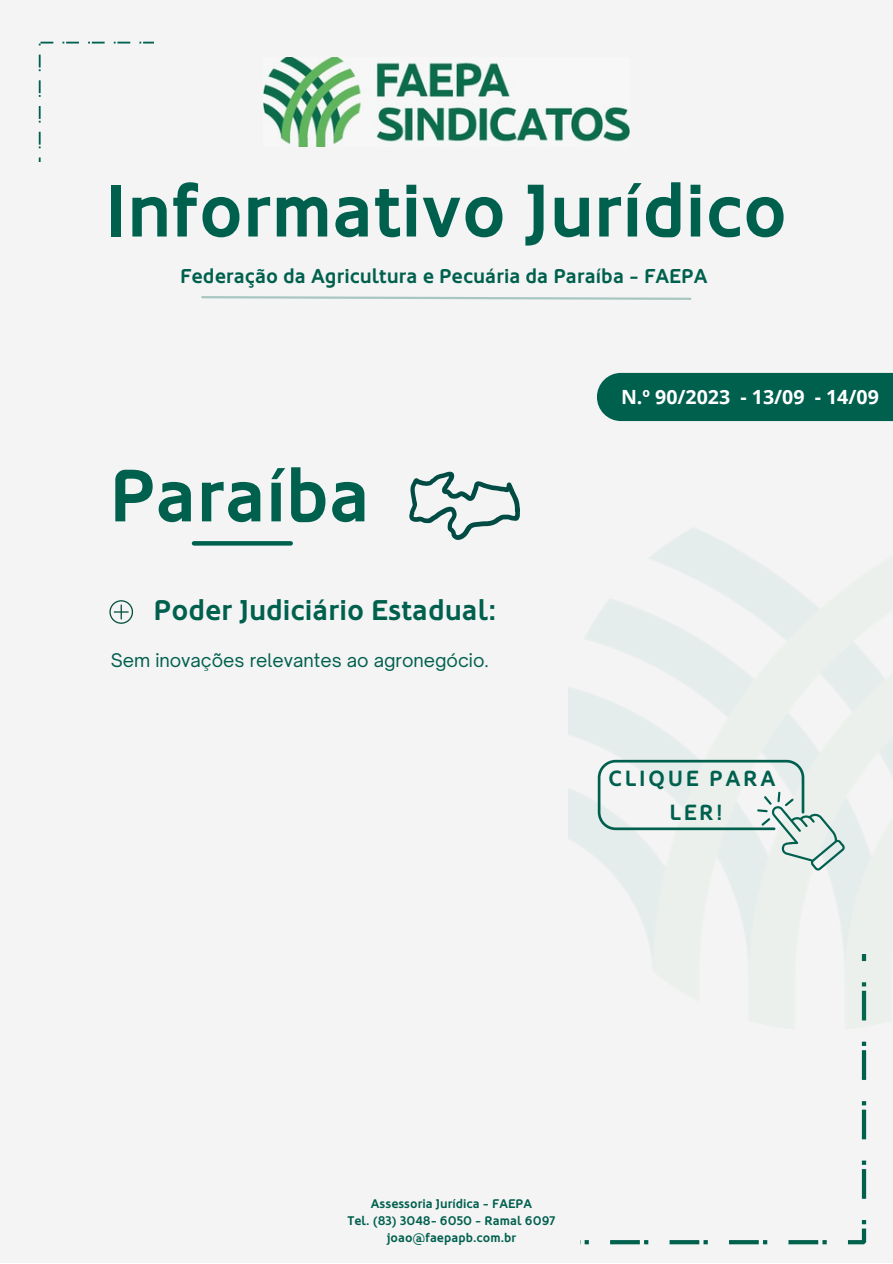
<style>
.page{position:relative;width:893px;height:1264px;background:#fff}
.page>*{position:absolute;margin:0;border:0;box-sizing:border-box;transform-origin:0 0}
.t1{font:700 73.95px "Oblik";color:#00604e}
.t2{font:700 73.8px "Oblik";color:#00604e}
.t3{font:700 28.5px "Oblik";color:#00604e}
.t4{font:700 21.9px "Oblik";letter-spacing:.115em;color:#00604e}
.t5{font:700 19.95px "Oblik";color:#00604e}
.t6{font:700 19.5px "Open Sans";color:#fff}
.t7{font:18px "Open Sauce One";color:#00604e}
.t8{font:700 12.45px "Oblik";color:#00604e}
</style>
<div class="page">
<div style="left:0;top:0;width:892px;height:1262px;background:#f4f4f4"></div>
<svg style="left:194px;top:541px;width:97px;height:4px"></svg>
<svg style="left:409px;top:471px;width:111px;height:69px"></svg>
<svg style="left:584px;top:1041px;width:282px;height:203px"></svg>
<svg style="left:201px;top:296px;width:491px;height:4px"></svg>
<img style="left:264px;top:57px;width:365px;height:89px">
<svg style="left:39px;top:42px;width:114px;height:120px"></svg>
<img style="left:569px;top:528px;width:323px;height:493px">
<svg style="left:597px;top:759px;width:248px;height:112px"></svg>
<svg style="left:109px;top:600px;width:24px;height:24px"></svg>
<div style="left:597px;top:373px;width:295px;height:48px;background:#00604e"></div>
<p class="t1" style="left:105px;top:169px;width:683px">Informativo Jurídico</p>
<p class="t5" style="left:180px;top:264px;width:529px">Federação da Agricultura e Pecuária da Paraíba - FAEPA</p>
<p class="t2" style="left:109px;top:454px;width:262px">Paraíba</p>
<p class="t3" style="left:153px;top:594px;width:344px">Poder Judiciário Estadual:</p>
<p class="t7" style="left:111px;top:649px;width:379px">Sem inovações relevantes ao agronegócio.</p>
<p class="t6" style="left:621px;top:383px;width:259px">N.º 90/2023 - 13/09 - 14/09</p>
<p class="t4" style="left:608px;top:766px;width:169px">CLIQUE PARA</p>
<p class="t4" style="left:669px;top:800px;width:54px">LER!</p>
<p class="t8" style="left:371px;top:1196px;width:162px">Assessoria Jurídica - FAEPA</p>
<p class="t8" style="left:347px;top:1213px;width:209px">Tel. (83) 3048- 6050 - Ramal 6097</p>
<p class="t8" style="left:387px;top:1230px;width:131px">joao@faepapb.com.br</p>
</div>
